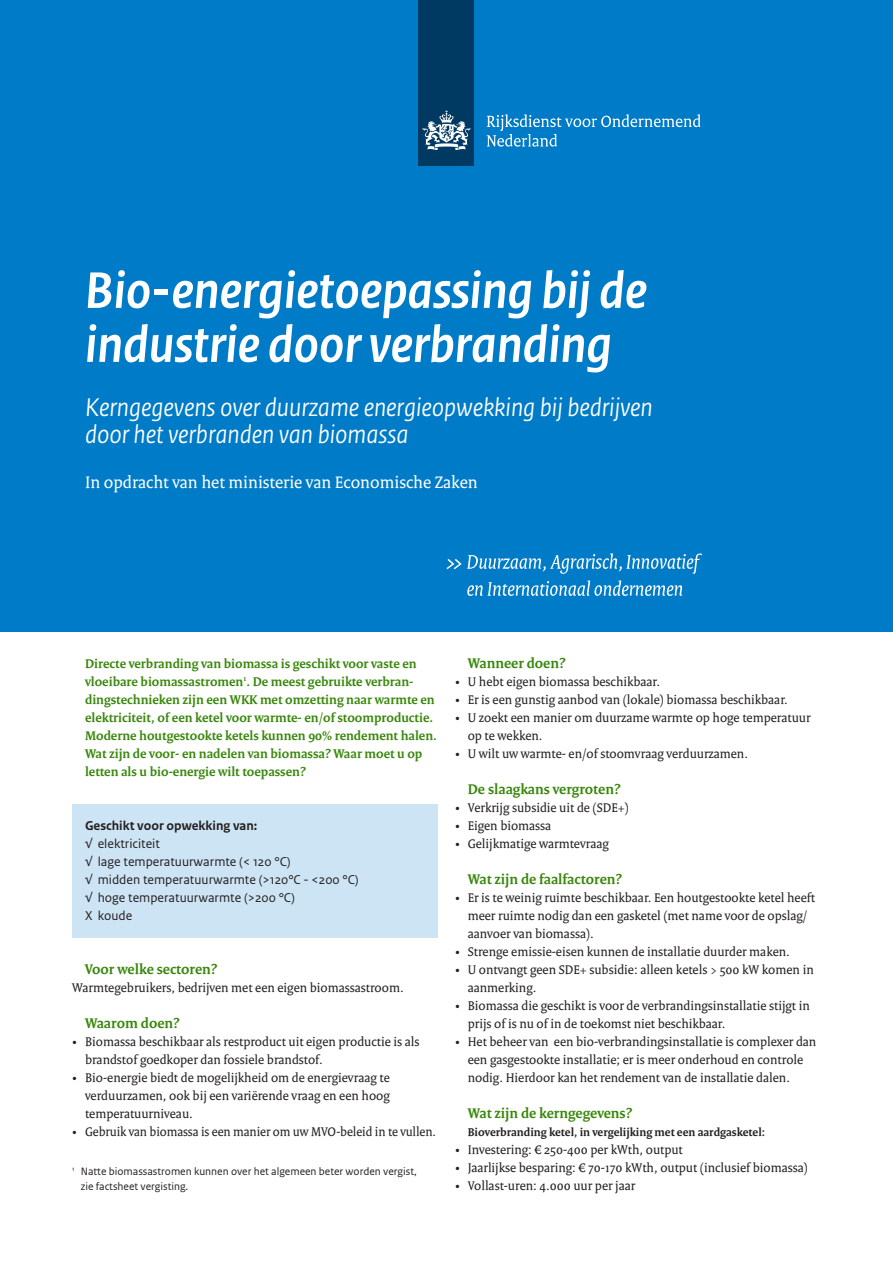
<style>
.page{position:relative;width:893px;height:1263px;background:#fff}
.page>*{position:absolute;margin:0;border:0;box-sizing:border-box;transform-origin:0 0}
._01_RO_Titel{font:italic 700 54px/54px "Rijksoverheid Sans Heading";color:#fff}
._02_RO_Subtitel{font:italic 27px "Rijksoverheid Sans Heading";color:#fff}
._10_RO_Broodtekst{font:18px "Rijksoverheid Serif";color:#fff}
._05_RO_Alineakop{font:700 15px "Rijksoverheid Serif";color:#39870c}
._10_RO_Broodtekst-2{font:13.5px/18px "Rijksoverheid Serif";color:#231f20}
._09_RO_Inleiding{font:700 13.5px/18px "Rijksoverheid Serif";color:#39870c}
._21_RO_Kader_Broodte{font:13.5px "Rijksoverheid Sans Text";color:#231f20}
._20_RO_Kader_Subkop{font:700 13.5px "Rijksoverheid Sans Text";color:#231f20}
._07_RO_Tussenkop{font:700 12px "Rijksoverheid Serif";color:#231f20}
._14_RO_Voetnoot{font:11.25px/15px "Rijksoverheid Sans Text";color:#231f20}
</style>
<div class="page">
<div style="left:0;top:0;width:893px;height:631px;background:#007bc7"></div>
<div style="left:72px;top:804px;width:366px;height:134px;background:#cce4f4"></div>
<svg style="left:467px;top:580px;width:215px;height:16px"></svg>
<svg style="left:446px;top:553px;width:256px;height:21px"></svg>
<div style="left:419px;top:0;width:55px;height:166px;background:#003a62"></div>
<svg style="left:423px;top:110px;width:47px;height:40px"></svg>
<svg style="left:487px;top:114px;width:213px;height:33px"></svg>
<p class="_01_RO_Titel" style="left:85px;top:264px;width:563px">Bio-energietoepassing bij de industrie door verbranding</p>
<p class="_02_RO_Subtitel" style="left:85px;top:392px;width:569px">Kerngegevens over duurzame energieopwekking bij bedrijven</p>
<p class="_02_RO_Subtitel" style="left:85px;top:419px;width:325px">door het verbranden van biomassa</p>
<p class="_10_RO_Broodtekst" style="left:85px;top:471px;width:394px">In opdracht van het ministerie van Economische Zaken</p>
<p class="_09_RO_Inleiding" style="left:85px;top:654px;width:353px">Directe verbranding van biomassa is geschikt voor vaste en vloeibare biomassastromen<sup>1</sup>. De meest gebruikte verbran&shy;dingstechnieken zijn een WKK met omzetting naar warmte en elektriciteit, of een ketel voor warmte- en/of stoomproductie.<br>Moderne houtgestookte ketels kunnen 90% rendement halen.<br>Wat zijn de voor- en nadelen van biomassa? Waar moet u op letten als u bio-energie wilt toepassen?</p>
<p class="_20_RO_Kader_Subkop" style="left:85px;top:818px;width:174px">Geschikt voor opwekking van:</p>
<p class="_21_RO_Kader_Broodte" style="left:85px;top:836px;width:76px">√ elektriciteit</p>
<p class="_21_RO_Kader_Broodte" style="left:85px;top:854px;width:207px">√ lage temperatuurwarmte (&lt; 120 °C)</p>
<p class="_21_RO_Kader_Broodte" style="left:85px;top:872px;width:275px">√ midden temperatuurwarmte (&gt;120°C - &lt;200 °C)</p>
<p class="_21_RO_Kader_Broodte" style="left:85px;top:890px;width:211px">√ hoge temperatuurwarmte (&gt;200 °C)</p>
<p class="_21_RO_Kader_Broodte" style="left:85px;top:908px;width:49px">X koude</p>
<p class="_05_RO_Alineakop" style="left:85px;top:960px;width:134px">Voor welke sectoren?</p>
<p class="_10_RO_Broodtekst-2" style="left:72px;top:978px;width:333px">Warmtegebruikers, bedrijven met een eigen biomassastroom.</p>
<p class="_05_RO_Alineakop" style="left:85px;top:1014px;width:96px">Waarom doen?</p>
<p class="_10_RO_Broodtekst-2" style="left:85px;top:1032px;width:336px;text-indent:-13px">• Biomassa beschikbaar als restproduct uit eigen productie is als brandstof goedkoper dan fossiele brandstof.</p>
<p class="_10_RO_Broodtekst-2" style="left:85px;top:1068px;width:306px;text-align:justify;text-indent:-13px">• Bio-energie biedt de mogelijkheid om de energievraag te verduurzamen, ook bij een variërende vraag en een hoog temperatuurniveau.</p>
<p class="_10_RO_Broodtekst-2" style="left:72px;top:1122px;width:365px">• Gebruik van biomassa is een manier om uw MVO-beleid in te vullen.</p>
<p class="_14_RO_Voetnoot" style="left:81px;top:1164px;width:338px;text-indent:-9px"><sup>1</sup> Natte biomassastromen kunnen over het algemeen beter worden vergist, zie factsheet vergisting.</p>
<p class="_05_RO_Alineakop" style="left:468px;top:654px;width:99px">Wanneer doen?</p>
<p class="_10_RO_Broodtekst-2" style="left:455px;top:672px;width:207px">• U hebt eigen biomassa beschikbaar.</p>
<p class="_10_RO_Broodtekst-2" style="left:455px;top:690px;width:334px">• Er is een gunstig aanbod van (lokale) biomassa beschikbaar.</p>
<p class="_10_RO_Broodtekst-2" style="left:468px;top:708px;width:344px;text-indent:-13px">• U zoekt een manier om duurzame warmte op hoge temperatuur op te wekken.</p>
<p class="_10_RO_Broodtekst-2" style="left:455px;top:744px;width:295px">• U wilt uw warmte- en/of stoomvraag verduurzamen.</p>
<p class="_05_RO_Alineakop" style="left:468px;top:780px;width:154px">De slaagkans vergroten?</p>
<p class="_10_RO_Broodtekst-2" style="left:455px;top:798px;width:175px">• Verkrijg subsidie uit de (SDE+)</p>
<p class="_10_RO_Broodtekst-2" style="left:455px;top:816px;width:98px">• Eigen biomassa</p>
<p class="_10_RO_Broodtekst-2" style="left:455px;top:834px;width:156px">• Gelijkmatige warmtevraag</p>
<p class="_05_RO_Alineakop" style="left:468px;top:870px;width:156px">Wat zijn de faalfactoren?</p>
<p class="_10_RO_Broodtekst-2" style="left:468px;top:888px;width:349px;text-indent:-13px">• Er is te weinig ruimte beschikbaar. Een houtgestookte ketel heeft meer ruimte nodig dan een gasketel (met name voor de opslag/ aanvoer van biomassa).</p>
<p class="_10_RO_Broodtekst-2" style="left:455px;top:942px;width:336px">• Strenge emissie-eisen kunnen de installatie duurder maken.</p>
<p class="_10_RO_Broodtekst-2" style="left:468px;top:960px;width:348px;text-indent:-13px">• U ontvangt geen SDE+ subsidie: alleen ketels &gt; 500 kW komen in aanmerking.</p>
<p class="_10_RO_Broodtekst-2" style="left:468px;top:996px;width:344px;text-indent:-13px">• Biomassa die geschikt is voor de verbrandingsinstallatie stijgt in prijs of is nu of in de toekomst niet beschikbaar.</p>
<p class="_10_RO_Broodtekst-2" style="left:468px;top:1032px;width:350px;text-indent:-13px">• Het beheer van een bio-verbrandingsinstallatie is complexer dan een gasgestookte installatie; er is meer onderhoud en controle nodig. Hierdoor kan het rendement van de installatie dalen.</p>
<p class="_05_RO_Alineakop" style="left:468px;top:1104px;width:166px">Wat zijn de kerngegevens?</p>
<p class="_07_RO_Tussenkop" style="left:468px;top:1125px;width:299px">Bioverbranding ketel, in vergelijking met een aardgasketel:</p>
<p class="_10_RO_Broodtekst-2" style="left:455px;top:1140px;width:229px">• Investering: € 250-400 per kWth, output</p>
<p class="_10_RO_Broodtekst-2" style="left:455px;top:1158px;width:354px">• Jaarlijkse besparing: € 70-170 kWth, output (inclusief biomassa)</p>
<p class="_10_RO_Broodtekst-2" style="left:455px;top:1176px;width:182px">• Vollast-uren: 4.000 uur per jaar</p>
</div>
